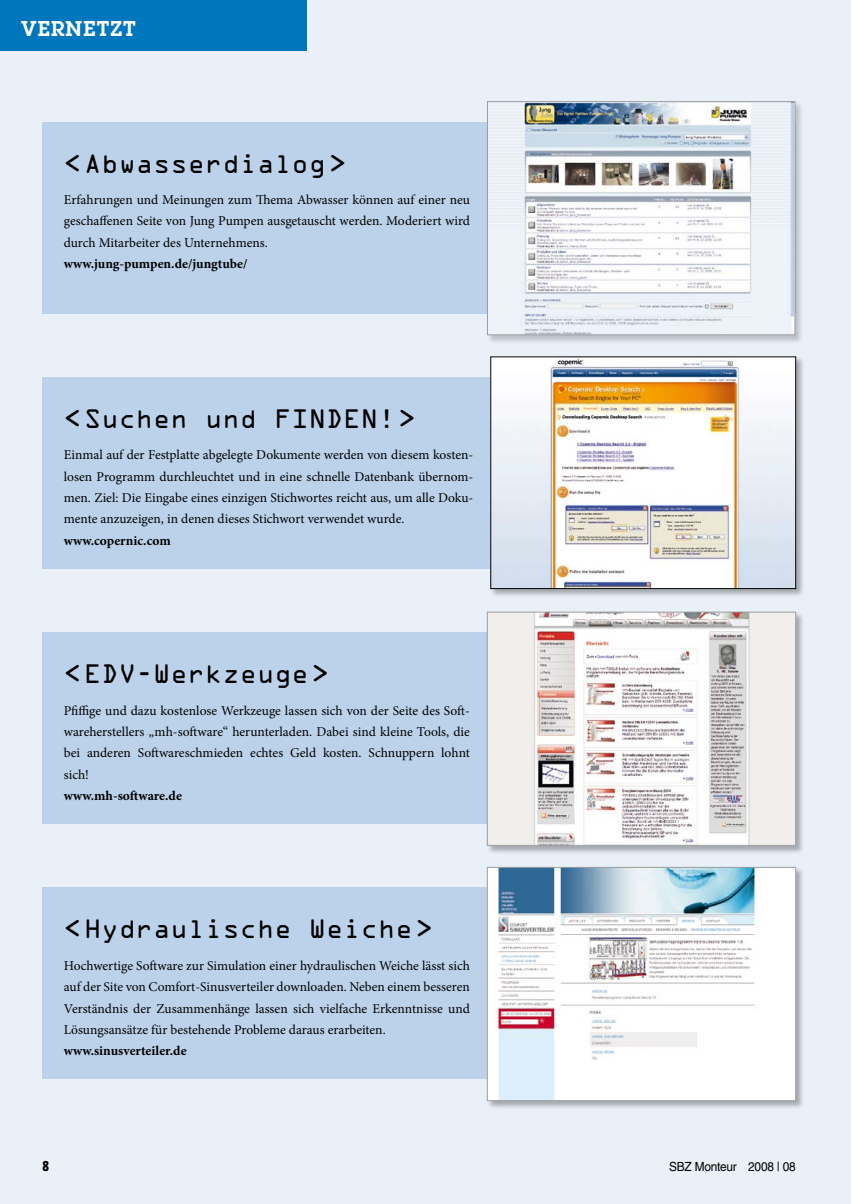
<style>
.page{position:relative;width:851px;height:1204px;background:#fff}
.page>*{position:absolute;margin:0;border:0;box-sizing:border-box;transform-origin:0 0}
.t1{font:24px "OCRA Std";color:#000}
.t2{font:600 21px "Lubalin Graph Std";letter-spacing:.05em;color:#fff}
.t3{font:13.5px/21.3px "Minion Pro";color:#000;text-align:justify}
.t4{font:700 13.5px "Minion Pro";color:#000}
.t5{font:12.6px "Helvetica LT Std";letter-spacing:-.02em;color:#000;scale:.94 1}
</style>
<div class="page">
<div style="left:0;top:0;width:850px;height:1203px;background:#e9f0f8"></div>
<div style="left:0;top:0;width:306px;height:51px;background:#0076bd"></div>
<div style="left:43px;top:632px;width:752px;height:192px;background:#bcd2ea"></div>
<div style="left:43px;top:377px;width:752px;height:192px;background:#bcd2ea"></div>
<div style="left:43px;top:122px;width:752px;height:192px;background:#bcd2ea"></div>
<div style="left:43px;top:887px;width:752px;height:192px;background:#bcd2ea"></div>
<div style="left:485px;top:100px;width:319px;height:245px;background:#000;opacity:.2"></div>
<img style="left:489px;top:103px;width:304px;height:230px">
<div style="left:487px;top:101px;width:308px;height:234px;border:1px solid #9c9d9f"></div>
<div style="left:485px;top:610px;width:320px;height:245px;background:#000;opacity:.3"></div>
<img style="left:489px;top:613px;width:304px;height:230px">
<div style="left:487px;top:611px;width:308px;height:234px;border:1px solid #9c9d9f"></div>
<div style="left:489px;top:355px;width:316px;height:243px;background:#000;opacity:.3"></div>
<img style="left:492px;top:358px;width:301px;height:229px">
<div style="left:485px;top:865px;width:320px;height:245px;background:#000;opacity:.3"></div>
<img style="left:489px;top:869px;width:304px;height:229px">
<div style="left:487px;top:867px;width:308px;height:233px;border:1px solid #9c9d9f"></div>
<h2 class="t2" style="left:21px;top:15px;width:116px">VERNETZT</h2>
<h1 class="t1" style="left:64px;top:153px;width:284px">&lt; Abwasserdialog &gt;</h1>
<p class="t3" style="left:64px;top:189px;width:407px">Erfahrungen und Meinungen zum Thema Abwasser können auf einer neu geschaffenen Seite von Jung Pumpen ausgetauscht werden. Moderiert wird durch Mitarbeiter des Unternehmens.</p>
<p class="t4" style="left:64px;top:254px;width:185px">www.jung-pumpen.de/jungtube/</p>
<h1 class="t1" style="left:64px;top:408px;width:353px">&lt; Suchen und FINDEN! &gt;</h1>
<p class="t3" style="left:64px;top:444px;width:411px">Einmal auf der Festplatte abgelegte Dokumente werden von diesem kosten&shy;losen Programm durchleuchtet und in eine schnelle Datenbank übernom&shy;men. Ziel: Die Eingabe eines einzigen Stichwortes reicht aus, um alle Doku&shy;mente anzuzeigen, in denen dieses Stichwort verwendet wurde.</p>
<p class="t4" style="left:64px;top:530px;width:108px">www.copernic.com</p>
<h1 class="t1" style="left:64px;top:663px;width:267px">&lt; EDV-Werkzeuge &gt;</h1>
<p class="t3" style="left:64px;top:699px;width:407px">Pfiffige und dazu kostenlose Werkzeuge lassen sich von der Seite des Soft&shy;wareherstellers „mh-software“ herunterladen. Dabei sind kleine Tools, die bei anderen Softwareschmieden echtes Geld kosten. Schnuppern lohnt sich!</p>
<p class="t4" style="left:64px;top:786px;width:120px">www.mh-software.de</p>
<h1 class="t1" style="left:64px;top:918px;width:370px">&lt; Hydraulische Weiche &gt;</h1>
<p class="t3" style="left:64px;top:955px;width:407px">Hochwertige Software zur Simulation einer hydraulischen Weiche lässt sich auf der Site von Comfort-Sinusverteiler downloaden. Neben einem besseren Verständnis der Zusammenhänge lassen sich vielfache Erkenntnisse und Lösungsansätze für bestehende Probleme daraus erarbeiten.</p>
<p class="t4" style="left:64px;top:1041px;width:124px">www.sinusverteiler.de</p>
<p class="t5" style="left:669px;top:1158px;width:136px">SBZ Monteur 2008 | 08</p>
</div>
